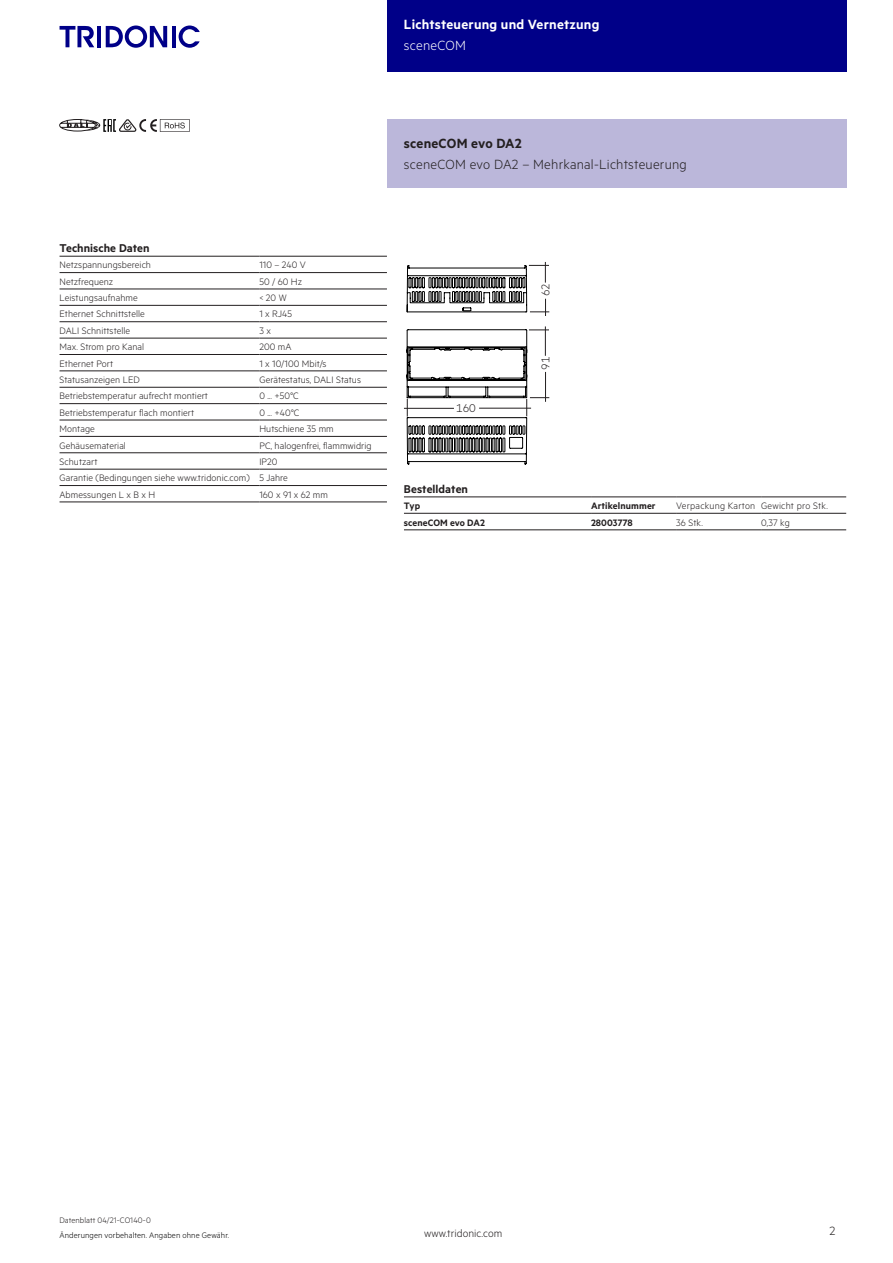
<style>
.page{position:relative;width:893px;height:1263px;background:#fff}
.page>*{position:absolute;margin:0;border:0;box-sizing:border-box;transform-origin:0 0}
.t1{font:15px "Tridonic Metric Print Light";letter-spacing:.015em;color:#231f20}
.t2{font:15px "Tridonic Metric Print Semi";letter-spacing:.015em;color:#fff}
.t3{font:15px "Tridonic Metric Print Semi";letter-spacing:.015em;color:#231f20}
.t4{font:15px "Tridonic Metric Print Light";letter-spacing:.015em;color:#fff}
.t5{font:13.5px "Tridonic Metric Print Light";color:#231f20}
.t6{font:12.75px "Tridonic Metric Print Semi";letter-spacing:.005em;color:#231f20}
.t7{font:12.75px "Tridonic Metric Print Light";color:#231f20}
.t8{font:12px "Tridonic Metric Print Light";letter-spacing:.005em;color:#231f20}
.t9{font:10.5px "Tridonic Metric Print Light";letter-spacing:.005em;color:#231f20}
.t10{font:300 10.5px "Metric";letter-spacing:.005em;color:#231f20}
.t11{font:10.5px "Tridonic Metric Print Semi";letter-spacing:.005em;color:#231f20}
.t12{font:9px "Tridonic Metric Print Light";letter-spacing:.01em;color:#000}
.t13{font:9px "Tridonic Metric Print Light";letter-spacing:.005em;color:#231f20}
</style>
<div class="page">
<div style="left:387px;top:0;width:459px;height:72px;background:#008"></div>
<hr style="left:97px;top:26px;width:4px;height:21px;background:#008">
<svg style="left:106px;top:26px;width:61px;height:22px"></svg>
<hr style="left:172px;top:26px;width:3px;height:21px;background:#008">
<svg style="left:179px;top:26px;width:21px;height:22px"></svg>
<svg style="left:60px;top:26px;width:34px;height:21px"></svg>
<svg style="left:60px;top:119px;width:130px;height:13px"></svg>
<hr style="left:60px;top:256px;width:199px;height:1px;background:#231f20">
<hr style="left:259px;top:256px;width:128px;height:1px;background:#231f20">
<hr style="left:60px;top:272px;width:199px;height:1px;background:#231f20">
<hr style="left:60px;top:289px;width:199px;height:1px;background:#231f20">
<hr style="left:60px;top:305px;width:199px;height:1px;background:#231f20">
<hr style="left:60px;top:321px;width:199px;height:1px;background:#231f20">
<hr style="left:60px;top:338px;width:199px;height:1px;background:#231f20">
<hr style="left:60px;top:354px;width:199px;height:1px;background:#231f20">
<hr style="left:259px;top:272px;width:128px;height:1px;background:#231f20">
<hr style="left:259px;top:289px;width:128px;height:1px;background:#231f20">
<hr style="left:259px;top:305px;width:128px;height:1px;background:#231f20">
<hr style="left:259px;top:321px;width:128px;height:1px;background:#231f20">
<hr style="left:259px;top:338px;width:128px;height:1px;background:#231f20">
<hr style="left:259px;top:354px;width:128px;height:1px;background:#231f20">
<hr style="left:60px;top:371px;width:199px;height:1px;background:#231f20">
<hr style="left:259px;top:371px;width:128px;height:1px;background:#231f20">
<hr style="left:60px;top:469px;width:199px;height:1px;background:#231f20">
<hr style="left:259px;top:469px;width:128px;height:1px;background:#231f20">
<hr style="left:60px;top:485px;width:199px;height:1px;background:#231f20">
<hr style="left:259px;top:485px;width:128px;height:1px;background:#231f20">
<hr style="left:60px;top:387px;width:199px;height:1px;background:#231f20">
<hr style="left:259px;top:387px;width:128px;height:1px;background:#231f20">
<hr style="left:60px;top:403px;width:199px;height:1px;background:#231f20">
<hr style="left:259px;top:403px;width:128px;height:1px;background:#231f20">
<hr style="left:60px;top:420px;width:199px;height:1px;background:#231f20">
<hr style="left:259px;top:420px;width:128px;height:1px;background:#231f20">
<hr style="left:60px;top:436px;width:199px;height:1px;background:#231f20">
<hr style="left:259px;top:436px;width:128px;height:1px;background:#231f20">
<hr style="left:60px;top:452px;width:199px;height:1px;background:#231f20">
<hr style="left:259px;top:452px;width:128px;height:1px;background:#231f20">
<hr style="left:60px;top:501px;width:199px;height:1px;background:#231f20">
<hr style="left:259px;top:501px;width:128px;height:1px;background:#231f20">
<div style="left:387px;top:119px;width:459px;height:68px;background:#bbb7da"></div>
<hr style="left:404px;top:408px;width:50px;height:1px;background:#231f20">
<svg style="left:407px;top:262px;width:142px;height:202px"></svg>
<svg style="left:676px;top:529px;width:170px;height:1px"></svg>
<hr style="left:404px;top:513px;width:187px;height:1px;background:#231f20">
<hr style="left:591px;top:513px;width:85px;height:1px;background:#231f20">
<hr style="left:676px;top:513px;width:85px;height:1px;background:#231f20">
<hr style="left:761px;top:513px;width:85px;height:1px;background:#231f20">
<hr style="left:676px;top:530px;width:85px;height:1px;background:#231f20">
<hr style="left:761px;top:530px;width:85px;height:1px;background:#231f20">
<hr style="left:404px;top:496px;width:187px;height:1px;background:#231f20">
<hr style="left:591px;top:496px;width:85px;height:1px;background:#231f20">
<hr style="left:676px;top:496px;width:85px;height:1px;background:#231f20">
<hr style="left:761px;top:496px;width:85px;height:1px;background:#231f20">
<hr style="left:404px;top:530px;width:187px;height:1px;background:#231f20">
<hr style="left:591px;top:530px;width:85px;height:1px;background:#231f20">
<h1 class="t2" style="left:404px;top:15px;width:197px">Lichtsteuerung und Vernetzung</h1>
<h1 class="t4" style="left:404px;top:37px;width:64px">sceneCOM</h1>
<p class="t6" style="left:60px;top:240px;width:91px">Technische Daten</p>
<p class="t9" style="left:60px;top:259px;width:93px">Netzspannungsbereich</p>
<p class="t9" style="left:259px;top:259px;width:48px">110 – 240 V</p>
<p class="t9" style="left:60px;top:275px;width:55px">Netzfrequenz</p>
<p class="t9" style="left:259px;top:275px;width:44px">50 / 60 Hz</p>
<p class="t9" style="left:60px;top:292px;width:80px">Leistungsaufnahme</p>
<p class="t9" style="left:259px;top:292px;width:29px">&lt; 20 W</p>
<p class="t9" style="left:60px;top:308px;width:87px">Ethernet Schnittstelle</p>
<p class="t9" style="left:259px;top:308px;width:34px">1 x RJ45</p>
<p class="t9" style="left:60px;top:324px;width:72px">DALI Schnittstelle</p>
<p class="t9" style="left:259px;top:324px;width:13px">3 x</p>
<p class="t9" style="left:60px;top:341px;width:86px">Max. Strom pro Kanal</p>
<p class="t9" style="left:259px;top:341px;width:34px">200 mA</p>
<p class="t9" style="left:60px;top:357px;width:55px">Ethernet Port</p>
<p class="t9" style="left:259px;top:357px;width:69px">1 x 10/100 Mbit/s</p>
<p class="t9" style="left:60px;top:374px;width:82px">Statusanzeigen LED</p>
<p class="t9" style="left:259px;top:374px;width:103px">Gerätestatus, DALI Status</p>
<p class="t9" style="left:60px;top:390px;width:150px">Betriebstemperatur aufrecht montiert</p>
<p class="t9" style="left:259px;top:390px;width:41px">0 ... +50°C</p>
<p class="t9" style="left:60px;top:406px;width:136px">Betriebstemperatur flach montiert</p>
<p class="t9" style="left:259px;top:406px;width:42px">0 ... +40°C</p>
<p class="t9" style="left:60px;top:423px;width:37px">Montage</p>
<p class="t9" style="left:259px;top:423px;width:76px">Hutschiene 35 mm</p>
<p class="t9" style="left:60px;top:439px;width:68px">Gehäusematerial</p>
<p class="t9" style="left:259px;top:439px;width:114px">PC, halogenfrei, flammwidrig</p>
<p class="t9" style="left:60px;top:455px;width:39px">Schutzart</p>
<p class="t9" style="left:259px;top:455px;width:20px">IP20</p>
<p class="t10" style="left:60px;top:472px;width:230px">Garantie (Bedingungen siehe www.tridonic.com) 5 Jahre</p>
<p class="t9" style="left:60px;top:488px;width:97px">Abmessungen L x B x H</p>
<p class="t9" style="left:259px;top:488px;width:70px">160 x 91 x 62 mm</p>
<h1 class="t3" style="left:404px;top:134px;width:119px">sceneCOM evo DA2</h1>
<h1 class="t1" style="left:404px;top:156px;width:284px">sceneCOM evo DA2 – Mehrkanal-Lichtsteuerung</h1>
<p class="t7" style="left:538px;top:296px;width:15px;rotate:-90deg">62</p>
<p class="t7" style="left:456px;top:401px;width:21px">160</p>
<p class="t7" style="left:538px;top:369px;width:15px;rotate:-90deg">91</p>
<p class="t6" style="left:404px;top:481px;width:66px">Bestelldaten</p>
<p class="t11" style="left:404px;top:499px;width:18px">Typ</p>
<p class="t11" style="left:591px;top:499px;width:66px">Artikelnummer</p>
<p class="t9" style="left:676px;top:500px;width:153px">Verpackung Karton Gewicht pro Stk.</p>
<p class="t11" style="left:404px;top:516px;width:82px">sceneCOM evo DA2</p>
<p class="t11" style="left:591px;top:516px;width:43px">28003778</p>
<p class="t9" style="left:676px;top:516px;width:28px">36 Stk.</p>
<p class="t9" style="left:761px;top:516px;width:30px">0,37 kg</p>
<p class="t13" style="left:60px;top:1215px;width:93px">Datenblatt 04/21-CO140-0</p>
<p class="t12" style="left:60px;top:1229px;width:171px">Änderungen vorbehalten. Angaben ohne Gewähr.</p>
<p class="t8" style="left:424px;top:1227px;width:80px">www.tridonic.com</p>
<p class="t5" style="left:829px;top:1223px;width:7px">2</p>
</div>
